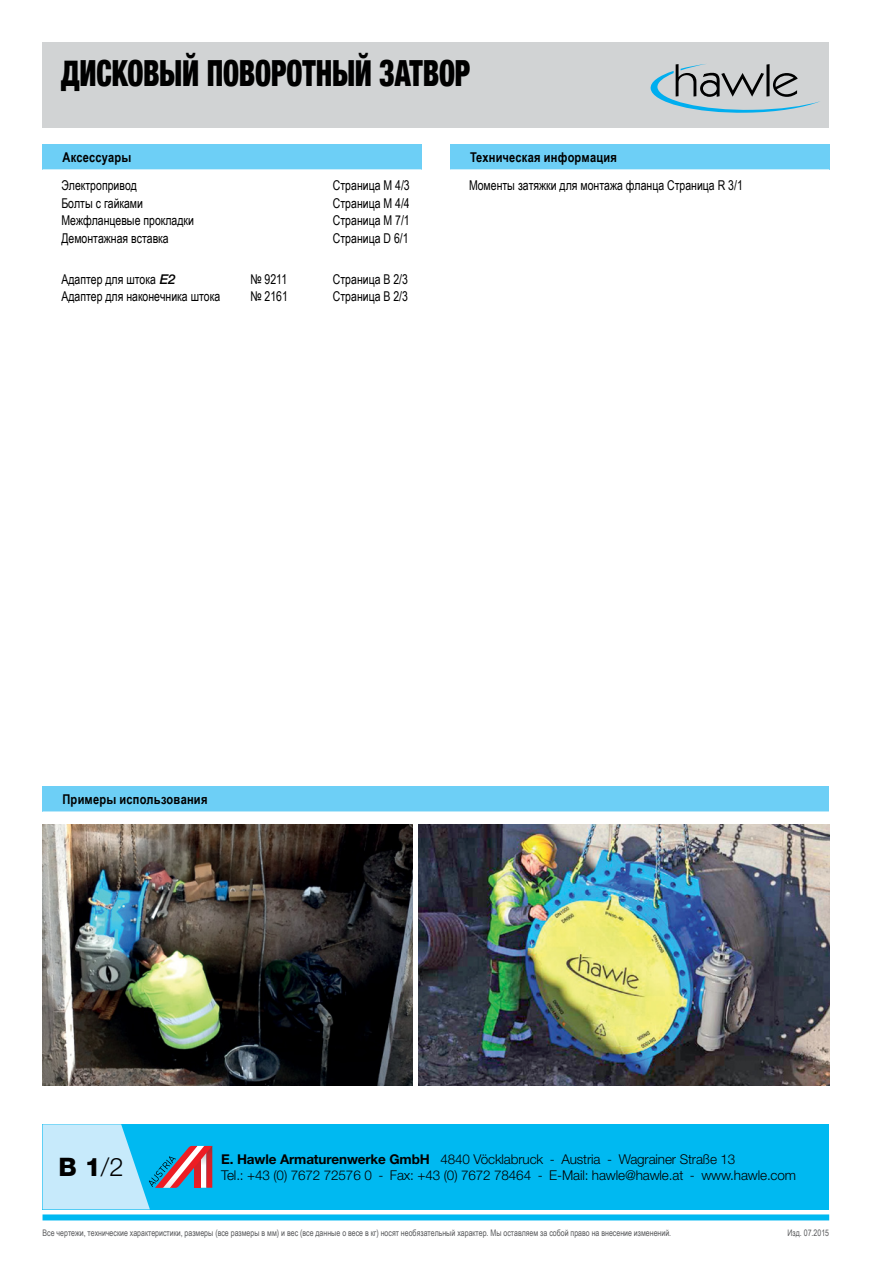
<style>
.page{position:relative;width:893px;height:1263px;background:#fff}
.page>*{position:absolute;margin:0;border:0;box-sizing:border-box;transform-origin:0 0}
.t1{font:900 condensed 36px "Helvetica Neue";color:#000;scale:.8 1}
.t2{font:800 25.5px "Helvetica Neue LT Pro";color:#000}
.t3{font:13.5px "Arial Narrow";color:#000;scale:.95 1}
.t4{font:300 13.5px "Helvetica Neue LT Pro";letter-spacing:-.01em;color:#000}
.t5{font:700 13.5px "Arial Narrow";letter-spacing:.015em;color:#000}
.t6{font:9px "Arial Narrow";color:#58595b;scale:.95 1}
.s1{font-family:"Helvetica Neue LT Pro";font-weight:500;font-style:italic}
.s2{font-weight:300}
.s3{font-weight:700}
</style>
<div class="page">
<div style="left:43px;top:43px;width:786px;height:85px;background:#d1d3d4"></div>
<svg style="left:650px;top:64px;width:170px;height:49px"></svg>
<div style="left:43px;top:1214px;width:786px;height:6px;background:#00b9f1"></div>
<div style="left:43px;top:1124px;width:786px;height:85px;background:#00b9f1"></div>
<svg style="left:43px;top:1124px;width:169px;height:85px"></svg>
<img style="left:43px;top:824px;width:369px;height:262px">
<img style="left:419px;top:824px;width:410px;height:261px">
<div style="left:43px;top:145px;width:379px;height:25px;background:#6dcff6"></div>
<hr style="left:43px;top:169px;width:379px;height:2px;background:#fff">
<div style="left:450px;top:145px;width:379px;height:25px;background:#6dcff6"></div>
<hr style="left:450px;top:169px;width:379px;height:2px;background:#fff">
<div style="left:43px;top:787px;width:786px;height:25px;background:#6dcff6"></div>
<hr style="left:43px;top:811px;width:786px;height:2px;background:#fff">
<h1 class="t1" style="left:61px;top:44px;width:45px">ДИСКОВЫЙ</h1>
<h1 class="t1" style="left:207px;top:44px;width:22px">ПОВОРОТНЫЙ</h1>
<h1 class="t1" style="left:380px;top:44px;width:20px">ЗАТВОР</h1>
<p class="t5" style="left:62px;top:147px;width:70px">Аксессуары</p>
<p class="t5" style="left:470px;top:147px;width:148px">Техническая информация</p>
<p class="t3" style="left:61px;top:175px;width:81px">Электропривод</p>
<p class="t3" style="left:333px;top:175px;width:82px">Страница M 4/3</p>
<p class="t3" style="left:61px;top:193px;width:87px">Болты с гайками</p>
<p class="t3" style="left:333px;top:193px;width:82px">Страница M 4/4</p>
<p class="t3" style="left:61px;top:210px;width:141px">Межфланцевые прокладки</p>
<p class="t3" style="left:333px;top:210px;width:82px">Страница M 7/1</p>
<p class="t3" style="left:61px;top:228px;width:115px">Демонтажная вставка</p>
<p class="t3" style="left:333px;top:228px;width:81px">Страница D 6/1</p>
<p class="t3" style="left:61px;top:269px;width:122px">Адаптер для штока <span class="s1">E2</span></p>
<p class="t3" style="left:250px;top:269px;width:40px">№ 9211</p>
<p class="t3" style="left:333px;top:269px;width:81px">Страница B 2/3</p>
<p class="t3" style="left:61px;top:286px;width:169px">Адаптер для наконечника штока</p>
<p class="t3" style="left:250px;top:286px;width:41px">№ 2161</p>
<p class="t3" style="left:333px;top:286px;width:81px">Страница B 2/3</p>
<p class="t3" style="left:469px;top:175px;width:290px">Моменты затяжки для монтажа фланца Страница R 3/1</p>
<p class="t5" style="left:62px;top:789px;width:146px">Примеры использования</p>
<h2 class="t2" style="left:58px;top:1152px;width:67px">B 1<span class="s2">/2</span></h2>
<p class="t4" style="left:221px;top:1151px;width:516px"><span class="s3">E. Hawle Armaturenwerke GmbH</span> 4840 Vöcklabruck - Austria - Wagrainer Straße 13</p>
<p class="t4" style="left:221px;top:1167px;width:576px">Tel.: +43 (0) 7672 72576 0 - Fax: +43 (0) 7672 78464 - E-Mail: hawle@hawle.at - www.hawle.com</p>
<p class="t6" style="left:43px;top:1226px;width:663px">Все чертежи, технические характеристики, размеры (все размеры в мм) и вес (все данные о весе в кг) носят необязательный характер. Мы оставляем за собой право на внесение изменений.</p>
<p class="t6" style="left:788px;top:1226px;width:45px">Изд. 07.2015</p>
</div>
